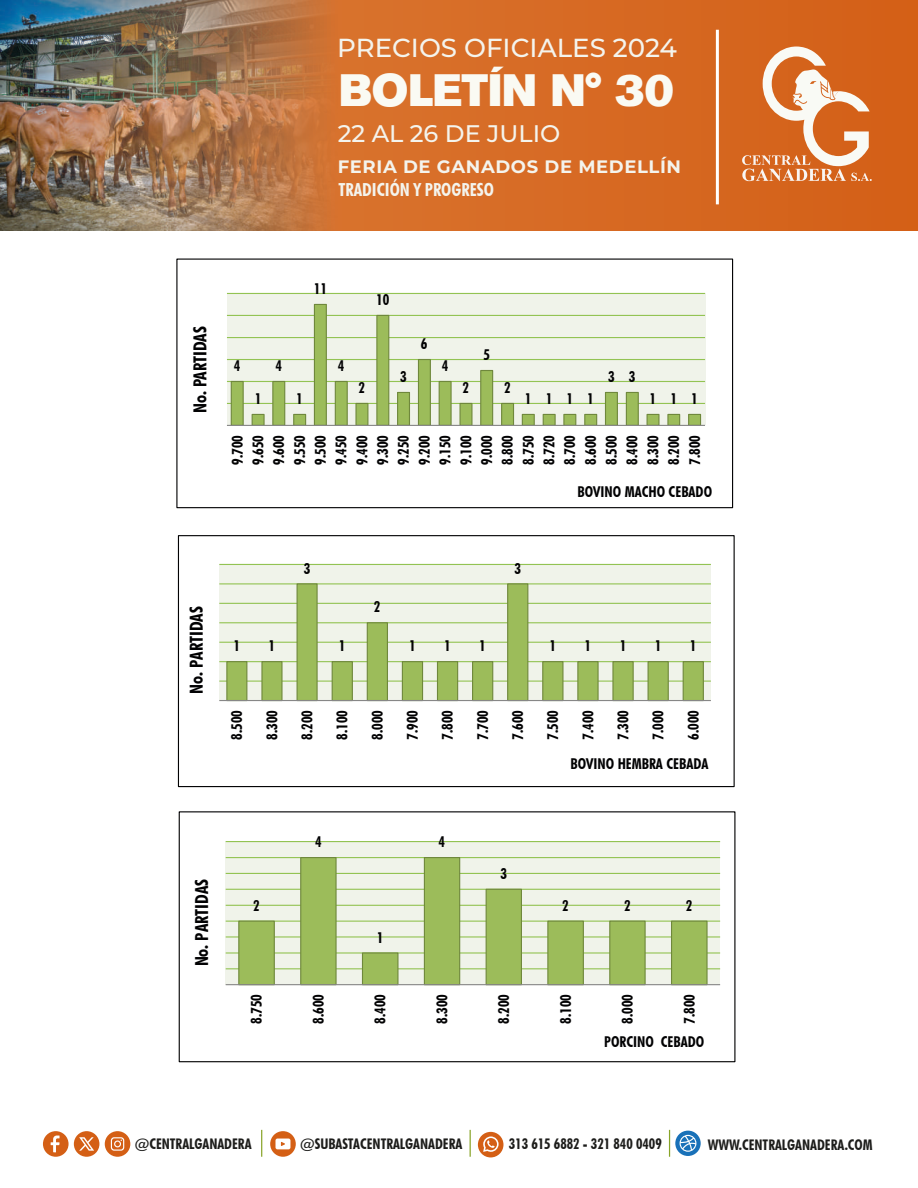
<style>
.page{position:relative;width:918px;height:1188px;background:#fff}
.page>*{position:absolute;margin:0;border:0;box-sizing:border-box;transform-origin:0 0}
.t1{font:45px "Akzidenz Grotesk BQ Super";color:#fafaf3}
.t2{font:500 26.1px "Montserrat";color:#f4f4ed}
.t3{font:500 24px "Montserrat";color:#f4f4ed}
.t4{font:700 condensed 18px "Futura BT";color:#020203}
.t5{font:700 18px "Montserrat";letter-spacing:.035em;color:#f4f4ed}
.t6{font:700 condensed 18px "Futura BT";color:#f4f4ed}
.t7{font:700 condensed 15px/20.9px "Futura BT";color:#020203;text-align:justify}
.t8{font:700 condensed 14.7px "Futura BT";color:#1d1d1b}
</style>
<div class="page">
<img style="left:0;top:0;width:918px;height:230px">
<hr style="left:716px;top:30px;width:3px;height:174px;background:#fff">
<svg style="left:742px;top:47px;width:130px;height:134px"></svg>
<div style="left:43px;top:1131px;width:26px;height:26px;background:#d45f15;border-radius:13px"></div>
<svg style="left:51px;top:1136px;width:9px;height:16px"></svg>
<div style="left:105px;top:1131px;width:25px;height:26px;background:#d45f15;border-radius:13px"></div>
<svg style="left:111px;top:1137px;width:13px;height:14px"></svg>
<svg style="left:270px;top:1131px;width:26px;height:26px"></svg>
<svg style="left:276px;top:1139px;width:14px;height:10px"></svg>
<div style="left:74px;top:1131px;width:25px;height:26px;background:#d45f15;border-radius:13px"></div>
<svg style="left:79px;top:1137px;width:15px;height:14px"></svg>
<svg style="left:261px;top:1130px;width:1px;height:27px"></svg>
<svg style="left:470px;top:1130px;width:1px;height:27px"></svg>
<svg style="left:669px;top:1130px;width:1px;height:27px"></svg>
<div style="left:478px;top:1132px;width:25px;height:25px;background:#d45f15;border-radius:13px"></div>
<svg style="left:483px;top:1136px;width:16px;height:16px"></svg>
<svg style="left:675px;top:1131px;width:26px;height:25px"></svg>
<svg style="left:680px;top:1135px;width:16px;height:17px"></svg>
<div style="left:227px;top:293px;width:478px;height:132px;background:#f0f3ea"></div>
<hr style="left:227px;top:293px;width:478px;height:1px;background:#93c353">
<hr style="left:227px;top:315px;width:478px;height:1px;background:#93c353">
<hr style="left:227px;top:337px;width:478px;height:1px;background:#93c353">
<hr style="left:227px;top:359px;width:478px;height:1px;background:#93c353">
<hr style="left:227px;top:381px;width:478px;height:1px;background:#93c353">
<hr style="left:227px;top:403px;width:478px;height:1px;background:#93c353">
<svg style="left:230px;top:303px;width:472px;height:122px"></svg>
<hr style="left:227px;top:425px;width:478px;height:1px;background:#878787">
<div style="left:176px;top:259px;width:557px;height:249px;border:1px solid #020203"></div>
<div style="left:219px;top:564px;width:492px;height:137px;background:#f0f3ea"></div>
<hr style="left:219px;top:564px;width:492px;height:1px;background:#93c353">
<hr style="left:219px;top:583px;width:492px;height:1px;background:#93c353">
<hr style="left:219px;top:603px;width:492px;height:1px;background:#93c353">
<hr style="left:219px;top:622px;width:492px;height:1px;background:#93c353">
<hr style="left:219px;top:642px;width:492px;height:1px;background:#93c353">
<hr style="left:219px;top:661px;width:492px;height:1px;background:#93c353">
<hr style="left:219px;top:681px;width:492px;height:1px;background:#93c353">
<svg style="left:226px;top:583px;width:478px;height:119px"></svg>
<hr style="left:219px;top:700px;width:492px;height:1px;background:#878787">
<div style="left:178px;top:535px;width:557px;height:252px;border:1px solid #020203"></div>
<div style="left:226px;top:842px;width:494px;height:143px;background:#f0f3ea"></div>
<hr style="left:226px;top:841px;width:494px;height:1px;background:#93c353">
<hr style="left:226px;top:857px;width:494px;height:1px;background:#93c353">
<hr style="left:226px;top:873px;width:494px;height:1px;background:#93c353">
<hr style="left:226px;top:889px;width:494px;height:1px;background:#93c353">
<hr style="left:226px;top:905px;width:494px;height:1px;background:#93c353">
<hr style="left:226px;top:921px;width:494px;height:1px;background:#93c353">
<hr style="left:226px;top:936px;width:494px;height:2px;background:#93c353">
<hr style="left:226px;top:952px;width:494px;height:2px;background:#93c353">
<hr style="left:226px;top:968px;width:494px;height:1px;background:#93c353">
<svg style="left:238px;top:857px;width:470px;height:129px"></svg>
<hr style="left:226px;top:984px;width:494px;height:1px;background:#878787">
<div style="left:179px;top:811px;width:556px;height:251px;border:1px solid #020203"></div>
<h2 class="t2" style="left:337px;top:29px;width:341px">PRECIOS OFICIALES 2024</h2>
<h1 class="t1" style="left:339px;top:64px;width:336px">BOLETÍN N° 30</h1>
<h3 class="t3" style="left:338px;top:116px;width:224px">22 AL 26 DE JULIO</h3>
<p class="t5" style="left:338px;top:153px;width:345px">FERIA DE GANADOS DE MEDELLÍN</p>
<p class="t6" style="left:339px;top:178px;width:157px">TRADICIÓN Y PROGRESO</p>
<p class="t4" style="left:189px;top:413px;width:88px;rotate:-90deg">No. PARTIDAS</p>
<p class="t7" style="left:314px;top:278px;width:15px">11</p>
<p class="t7" style="left:376px;top:289px;width:15px">10</p>
<p class="t7" style="left:421px;top:333px;width:8px">6</p>
<p class="t7" style="left:483px;top:344px;width:8px">5</p>
<p class="t7" style="left:338px;top:355px;width:8px">4</p>
<p class="t7" style="left:442px;top:355px;width:8px">4</p>
<p class="t7" style="left:234px;top:355px;width:8px">4</p>
<p class="t7" style="left:275px;top:355px;width:8px">4</p>
<p class="t7" style="left:400px;top:366px;width:8px">3</p>
<p class="t7" style="left:608px;top:366px;width:29px">3 3</p>
<p class="t7" style="left:359px;top:377px;width:8px">2</p>
<p class="t7" style="left:463px;top:377px;width:8px">2</p>
<p class="t7" style="left:504px;top:377px;width:8px">2</p>
<p class="t7" style="left:650px;top:388px;width:50px">111</p>
<p class="t7" style="left:227px;top:465px;width:31px;rotate:-90deg">9.700<br>9.650<br>9.600<br>9.550<br>9.500<br>9.450<br>9.400<br>9.300<br>9.250<br>9.200<br>9.150<br>9.100<br>9.000<br>8.800<br>8.750<br>8.720<br>8.700<br>8.600<br>8.500<br>8.400<br>8.300<br>8.200<br>7.800</p>
<p class="t7" style="left:578px;top:481px;width:136px">BOVINO MACHO CEBADO</p>
<p class="t7" style="left:255px;top:388px;width:8px">1</p>
<p class="t7" style="left:296px;top:388px;width:8px">1</p>
<p class="t7" style="left:525px;top:388px;width:70px">1111</p>
<p class="t4" style="left:185px;top:694px;width:89px;rotate:-90deg">No. PARTIDAS</p>
<p class="t7" style="left:234px;top:635px;width:8px">1</p>
<p class="t7" style="left:269px;top:635px;width:8px">1</p>
<p class="t7" style="left:304px;top:558px;width:8px">3</p>
<p class="t7" style="left:339px;top:635px;width:8px">1</p>
<p class="t7" style="left:374px;top:597px;width:8px">2</p>
<p class="t7" style="left:409px;top:635px;width:8px">1</p>
<p class="t7" style="left:444px;top:635px;width:8px">1</p>
<p class="t7" style="left:479px;top:635px;width:8px">1</p>
<p class="t7" style="left:514px;top:558px;width:8px">3</p>
<p class="t7" style="left:549px;top:635px;width:8px">1</p>
<p class="t7" style="left:585px;top:635px;width:8px">1</p>
<p class="t7" style="left:620px;top:635px;width:8px">1</p>
<p class="t7" style="left:655px;top:635px;width:8px">1</p>
<p class="t7" style="left:690px;top:635px;width:8px">1</p>
<p class="t7" style="left:226px;top:740px;width:31px;rotate:-90deg">8.500</p>
<p class="t7" style="left:262px;top:740px;width:31px;rotate:-90deg">8.300</p>
<p class="t7" style="left:297px;top:740px;width:31px;rotate:-90deg">8.200</p>
<p class="t7" style="left:332px;top:740px;width:31px;rotate:-90deg">8.100</p>
<p class="t7" style="left:367px;top:740px;width:31px;rotate:-90deg">8.000</p>
<p class="t7" style="left:402px;top:740px;width:31px;rotate:-90deg">7.900</p>
<p class="t7" style="left:437px;top:740px;width:31px;rotate:-90deg">7.800</p>
<p class="t7" style="left:472px;top:740px;width:31px;rotate:-90deg">7.700</p>
<p class="t7" style="left:507px;top:740px;width:31px;rotate:-90deg">7.600</p>
<p class="t7" style="left:542px;top:740px;width:31px;rotate:-90deg">7.500</p>
<p class="t7" style="left:577px;top:740px;width:31px;rotate:-90deg">7.400</p>
<p class="t7" style="left:613px;top:740px;width:31px;rotate:-90deg">7.300</p>
<p class="t7" style="left:648px;top:740px;width:31px;rotate:-90deg">7.000</p>
<p class="t7" style="left:683px;top:740px;width:31px;rotate:-90deg">6.000</p>
<p class="t7" style="left:571px;top:753px;width:139px">BOVINO HEMBRA CEBADA</p>
<p class="t4" style="left:191px;top:966px;width:89px;rotate:-90deg">No. PARTIDAS</p>
<p class="t7" style="left:253px;top:895px;width:8px">2</p>
<p class="t7" style="left:315px;top:831px;width:8px">4</p>
<p class="t7" style="left:377px;top:927px;width:8px">1</p>
<p class="t7" style="left:439px;top:831px;width:8px">4</p>
<p class="t7" style="left:500px;top:863px;width:8px">3</p>
<p class="t7" style="left:562px;top:895px;width:8px">2</p>
<p class="t7" style="left:624px;top:895px;width:8px">2</p>
<p class="t7" style="left:686px;top:895px;width:8px">2</p>
<p class="t7" style="left:246px;top:1024px;width:31px;rotate:-90deg">8.750</p>
<p class="t7" style="left:308px;top:1024px;width:31px;rotate:-90deg">8.600</p>
<p class="t7" style="left:370px;top:1024px;width:31px;rotate:-90deg">8.400</p>
<p class="t7" style="left:432px;top:1024px;width:31px;rotate:-90deg">8.300</p>
<p class="t7" style="left:493px;top:1024px;width:31px;rotate:-90deg">8.200</p>
<p class="t7" style="left:555px;top:1024px;width:31px;rotate:-90deg">8.100</p>
<p class="t7" style="left:617px;top:1024px;width:31px;rotate:-90deg">8.000</p>
<p class="t7" style="left:679px;top:1024px;width:31px;rotate:-90deg">7.800</p>
<p class="t7" style="left:604px;top:1031px;width:102px">PORCINO CEBADO</p>
<p class="t8" style="left:135px;top:1135px;width:118px">@CENTRALGANADERA</p>
<p class="t8" style="left:300px;top:1135px;width:164px">@SUBASTACENTRALGANADERA</p>
<p class="t8" style="left:509px;top:1135px;width:154px">313 615 6882 - 321 840 0409</p>
<p class="t8" style="left:708px;top:1135px;width:166px">WWW.CENTRALGANADERA.COM</p>
</div>
